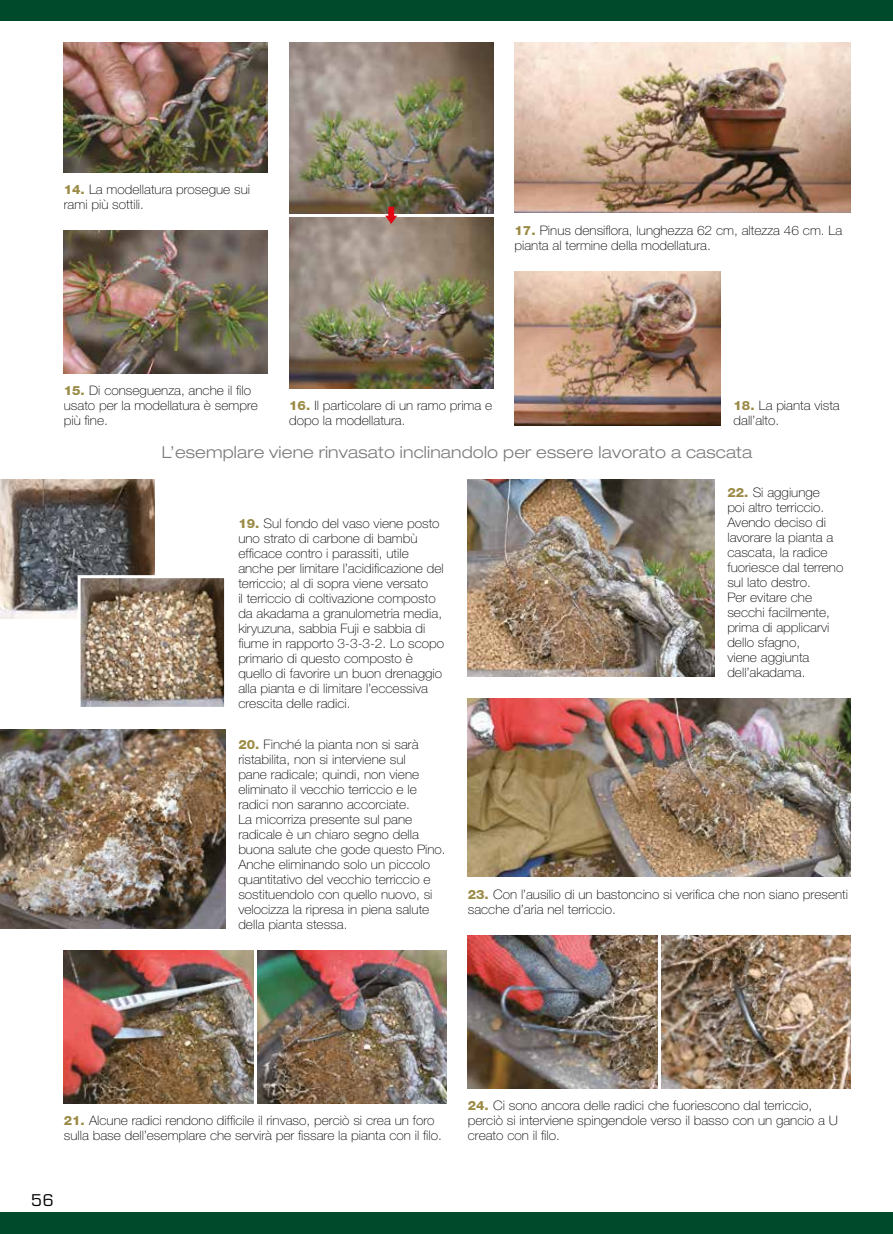
<style>
.page{position:relative;width:893px;height:1234px;background:#fff}
.page>*{position:absolute;margin:0;border:0;box-sizing:border-box;transform-origin:0 0}
.t1{font:300 expanded 16.5px "Helvetica Neue LT Std";letter-spacing:.01em;color:#7c7b7b}
.t2{font:15.75px "Eurostile LT Std";color:#000}
.t3{font:100 13.05px/15px "Helvetica Neue LT Std";color:#000;scale:1.05 1}
.s1{font-weight:800;font-size:12.75px;color:#9b8a45}
</style>
<div class="page">
<div style="left:0;top:1212px;width:893px;height:21px;background:#004a2c"></div>
<div style="left:0;top:0;width:893px;height:21px;background:#004a2c"></div>
<img style="left:514px;top:43px;width:336px;height:170px">
<img style="left:64px;top:43px;width:204px;height:129px">
<img style="left:64px;top:231px;width:204px;height:142px">
<img style="left:289px;top:43px;width:204px;height:171px">
<img style="left:289px;top:218px;width:204px;height:170px">
<img style="left:514px;top:271px;width:207px;height:154px">
<svg style="left:385px;top:207px;width:12px;height:17px"></svg>
<img style="left:0;top:479px;width:154px;height:139px">
<img style="left:82px;top:579px;width:141px;height:126px">
<div style="left:78px;top:575px;width:149px;height:134px;border:3px solid #fff"></div>
<img style="left:0;top:729px;width:226px;height:199px">
<img style="left:64px;top:950px;width:189px;height:152px">
<img style="left:257px;top:950px;width:189px;height:152px">
<img style="left:468px;top:479px;width:247px;height:197px">
<img style="left:468px;top:698px;width:382px;height:178px">
<img style="left:468px;top:935px;width:189px;height:152px">
<img style="left:661px;top:935px;width:189px;height:152px">
<p class="t3" style="left:64px;top:182px;width:179px"><span class="s1">14.</span> La modellatura prosegue sui rami più sottili.</p>
<p class="t3" style="left:514px;top:223px;width:314px"><span class="s1">17.</span> Pinus densiflora, lunghezza 62 cm, altezza 46 cm. La pianta al termine della modellatura.</p>
<p class="t3" style="left:64px;top:383px;width:186px"><span class="s1">15.</span> Di conseguenza, anche il filo usato per la modellatura è sempre più fine.</p>
<p class="t3" style="left:733px;top:398px;width:103px"><span class="s1">18.</span> La pianta vista dall’alto.</p>
<p class="t1" style="left:162px;top:442px;width:592px">L’esemplare viene rinvasato inclinandolo per essere lavorato a cascata</p>
<p class="t3" style="left:289px;top:398px;width:195px"><span class="s1">16.</span> Il particolare di un ramo prima e dopo la modellatura.</p>
<p class="t3" style="left:238px;top:516px;width:198px"><span class="s1">19.</span> Sul fondo del vaso viene posto uno strato di carbone di bambù efficace contro i parassiti, utile anche per limitare l’acidificazione del terriccio; al di sopra viene versato<br>il terriccio di coltivazione composto da akadama a granulometria media, kiryuzuna, sabbia Fuji e sabbia di fiume in rapporto 3-3-3-2. Lo scopo primario di questo composto è quello di favorire un buon drenaggio alla pianta e di limitare l’eccessiva crescita delle radici.</p>
<p class="t3" style="left:238px;top:736px;width:199px"><span class="s1">20.</span> Finché la pianta non si sarà ristabilita, non si interviene sul<br>pane radicale; quindi, non viene eliminato il vecchio terriccio e le radici non saranno accorciate.<br>La micorriza presente sul pane radicale è un chiaro segno della buona salute che gode questo Pino.<br>Anche eliminando solo un piccolo quantitativo del vecchio terriccio e sostituendolo con quello nuovo, si velocizza la ripresa in piena salute della pianta stessa.</p>
<p class="t3" style="left:727px;top:484px;width:112px"><span class="s1">22.</span> Si aggiunge<br>poi altro terriccio.<br>Avendo deciso di lavorare la pianta a cascata, la radice fuoriesce dal terreno sul lato destro.<br>Per evitare che secchi facilmente, prima di applicarvi dello sfagno,<br>viene aggiunta dell’akadama.</p>
<p class="t3" style="left:468px;top:886px;width:364px"><span class="s1">23.</span> Con l’ausilio di un bastoncino si verifica che non siano presenti sacche d’aria nel terriccio.</p>
<p class="t3" style="left:64px;top:1112px;width:362px"><span class="s1">21.</span> Alcune radici rendono difficile il rinvaso, perciò si crea un foro sulla base dell’esemplare che servirà per fissare la pianta con il filo.</p>
<p class="t2" style="left:31px;top:1190px;width:24px">56</p>
<p class="t3" style="left:468px;top:1097px;width:354px"><span class="s1">24.</span> Ci sono ancora delle radici che fuoriescono dal terriccio, perciò si interviene spingendole verso il basso con un gancio a U creato con il filo.</p>
</div>
